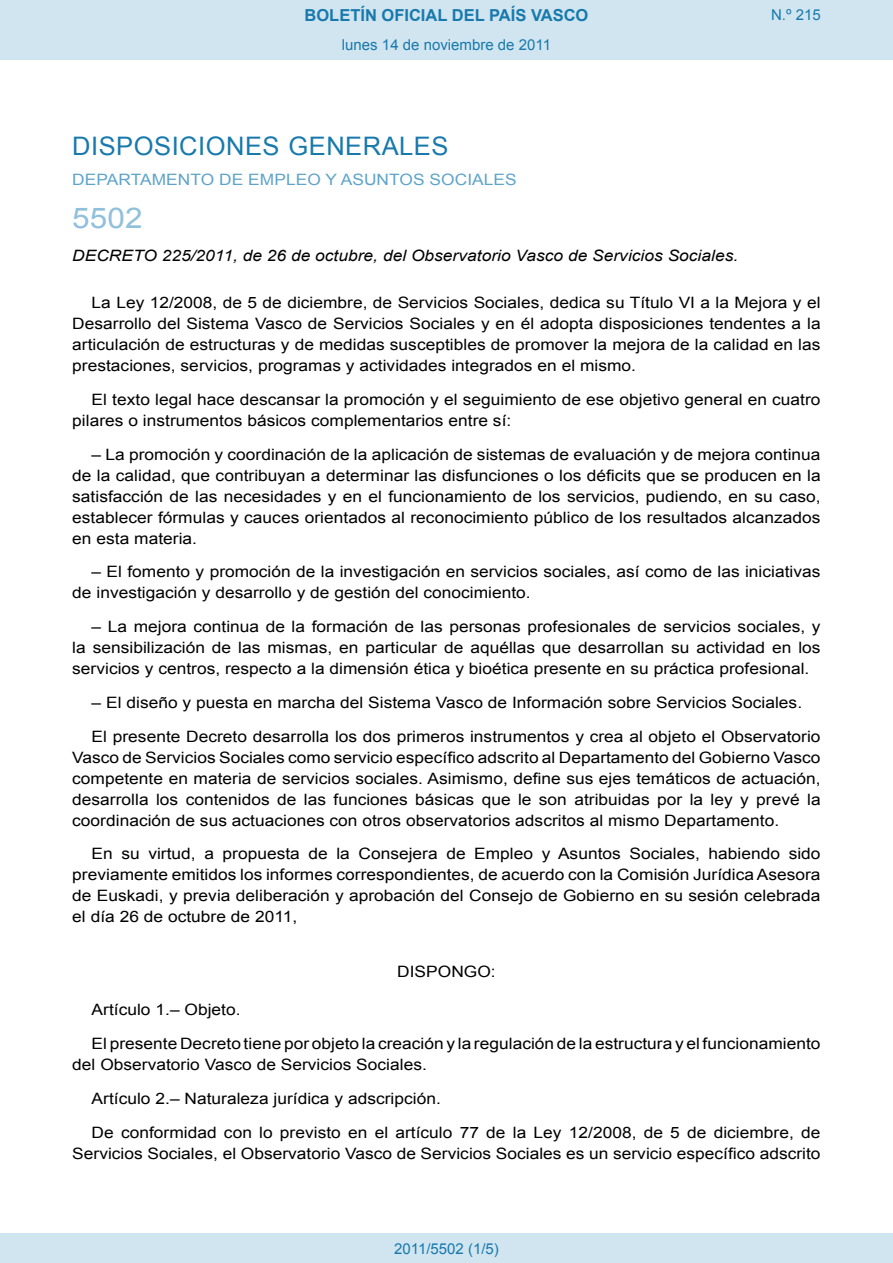
<style>
.page{position:relative;width:893px;height:1263px;background:#fff}
.page>*{position:absolute;margin:0;border:0;box-sizing:border-box;transform-origin:0 0}
.BOPVOrden{font:28.5px "Arial";color:#90c0db;scale:1.11 1}
.BOPVSeccion{font:25.5px "Arial";letter-spacing:.02em;color:#1879ad}
.t1{font:700 16.5px "Arial";color:#1879ad}
.BOPVDetalle{font:15.6px/21px "Arial";color:#000;text-align:justify;scale:1.11 1}
.BOPVTitulo{font:italic 15.6px "Arial";color:#000;scale:1.11 1}
.BOPVOrganismo{font:15.6px "Arial";letter-spacing:.005em;color:#5ea4ca;scale:1.11 1}
.BOPVClave{font:15.6px "Arial";color:#000;scale:1.11 1}
.Paginacion_Centro{font:15px "Arial";color:#1879ad}
</style>
<div class="page">
<div style="left:0;top:0;width:893px;height:60px;background:#d0e5f0"></div>
<div style="left:0;top:1233px;width:893px;height:30px;background:#d0e5f0"></div>
<p class="t1" style="left:305px;top:4px;width:285px">BOLETÍN OFICIAL DEL PAÍS VASCO</p>
<p class="Paginacion_Centro" style="left:342px;top:35px;width:211px">lunes 14 de noviembre de 2011</p>
<p class="Paginacion_Centro" style="left:771px;top:5px;width:51px">N.º 215</p>
<p class="BOPVSeccion" style="left:72px;top:129px;width:378px">DISPOSICIONES GENERALES</p>
<p class="BOPVOrganismo" style="left:72px;top:169px;width:402px">DEPARTAMENTO DE EMPLEO Y ASUNTOS SOCIALES</p>
<p class="BOPVOrden" style="left:72px;top:199px;width:65px">5502</p>
<p class="BOPVTitulo" style="left:72px;top:246px;width:601px">DECRETO 225/2011, de 26 de octubre, del Observatorio Vasco de Servicios Sociales.</p>
<p class="BOPVDetalle" style="left:72px;top:292px;width:676px;text-indent:19px">La Ley 12/2008, de 5 de diciembre, de Servicios Sociales, dedica su Título VI a la Mejora y el Desarrollo del Sistema Vasco de Servicios Sociales y en él adopta disposiciones tendentes a la articulación de estructuras y de medidas susceptibles de promover la mejora de la calidad en las prestaciones, servicios, programas y actividades integrados en el mismo.</p>
<p class="BOPVDetalle" style="left:72px;top:389px;width:676px;text-indent:19px">El texto legal hace descansar la promoción y el seguimiento de ese objetivo general en cuatro pilares o instrumentos básicos complementarios entre sí:</p>
<p class="BOPVDetalle" style="left:72px;top:444px;width:676px;text-indent:19px">– La promoción y coordinación de la aplicación de sistemas de evaluación y de mejora continua de la calidad, que contribuyan a determinar las disfunciones o los déficits que se producen en la satisfacción de las necesidades y en el funcionamiento de los servicios, pudiendo, en su caso, establecer fórmulas y cauces orientados al reconocimiento público de los resultados alcanzados en esta materia.</p>
<p class="BOPVDetalle" style="left:72px;top:561px;width:676px;text-indent:19px">– El fomento y promoción de la investigación en servicios sociales, así como de las iniciativas de investigación y desarrollo y de gestión del conocimiento.</p>
<p class="BOPVDetalle" style="left:72px;top:616px;width:676px;text-indent:19px">– La mejora continua de la formación de las personas profesionales de servicios sociales, y la sensibilización de las mismas, en particular de aquéllas que desarrollan su actividad en los servicios y centros, respecto a la dimensión ética y bioética presente en su práctica profesional.</p>
<p class="BOPVDetalle" style="left:92px;top:692px;width:642px">– El diseño y puesta en marcha del Sistema Vasco de Información sobre Servicios Sociales.</p>
<p class="BOPVDetalle" style="left:72px;top:726px;width:676px;text-indent:19px">El presente Decreto desarrolla los dos primeros instrumentos y crea al objeto el Observatorio Vasco de Servicios Sociales como servicio específico adscrito al Departamento del Gobierno Vasco competente en materia de servicios sociales. Asimismo, define sus ejes temáticos de actuación, desarrolla los contenidos de las funciones básicas que le son atribuidas por la ley y prevé la coordinación de sus actuaciones con otros observatorios adscritos al mismo Departamento.</p>
<p class="BOPVDetalle" style="left:72px;top:843px;width:676px;text-indent:19px">En su virtud, a propuesta de la Consejera de Empleo y Asuntos Sociales, habiendo sido previamente emitidos los informes correspondientes, de acuerdo con la Comisión Jurídica Asesora de Euskadi, y previa deliberación y aprobación del Consejo de Gobierno en su sesión celebrada el día 26 de octubre de 2011,</p>
<p class="BOPVClave" style="left:397px;top:962px;width:90px">DISPONGO:</p>
<p class="BOPVDetalle" style="left:92px;top:999px;width:136px">Artículo 1.– Objeto.</p>
<p class="BOPVDetalle" style="left:72px;top:1033px;width:676px;text-indent:19px">El presente Decreto tiene por objeto la creación y la regulación de la estructura y el funcionamiento del Observatorio Vasco de Servicios Sociales.</p>
<p class="BOPVDetalle" style="left:92px;top:1088px;width:316px">Artículo 2.– Naturaleza jurídica y adscripción.</p>
<p class="BOPVDetalle" style="left:72px;top:1122px;width:676px;text-align:right">De conformidad con lo previsto en el artículo 77 de la Ley 12/2008, de 5 de diciembre, de<br>Servicios Sociales, el Observatorio Vasco de Servicios Sociales es un servicio específico adscrito</p>
<p class="Paginacion_Centro" style="left:394px;top:1238px;width:106px">2011/5502 (1/5)</p>
</div>
